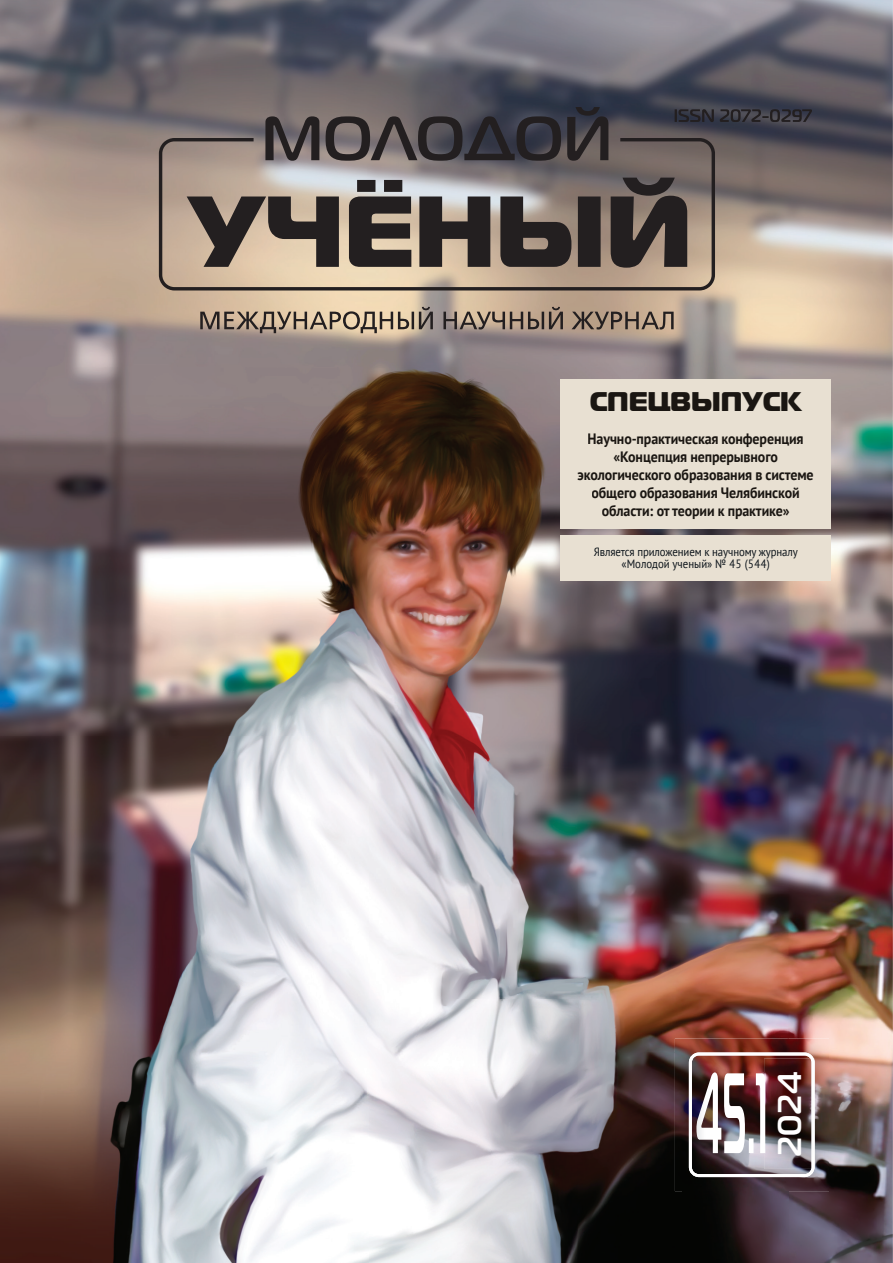
<style>
.page{position:relative;width:893px;height:1263px;background:#fff}
.page>*{position:absolute;margin:0;border:0;box-sizing:border-box;transform-origin:0 0}
.t1{font:700 33px "Magistral";color:#fff}
.t2{font:900 27px "Magistral";color:#1a1612}
.t3{font:700 15px/18px "PT Sans";letter-spacing:-.005em;color:#1a1612;text-align:center;scale:.93 1}
.t4{font:12px/12px "PT Sans";letter-spacing:-.01em;color:#091118;text-align:center;scale:.9 1}
</style>
<div class="page">
<img style="left:0;top:0;width:735px;height:368px">
<img style="left:735px;top:0;width:158px;height:420px">
<img style="left:0;top:368px;width:577px;height:895px">
<img style="left:577px;top:368px;width:159px;height:12px">
<img style="left:788px;top:420px;width:105px;height:843px">
<img style="left:577px;top:529px;width:211px;height:523px">
<img style="left:577px;top:1052px;width:105px;height:211px">
<img style="left:682px;top:1191px;width:106px;height:72px">
<svg style="left:265px;top:116px;width:54px;height:22px"></svg>
<svg style="left:326px;top:116px;width:235px;height:22px;background:#454145"></svg>
<svg style="left:567px;top:107px;width:41px;height:31px"></svg>
<svg style="left:200px;top:307px;width:233px;height:26px;background:#ab9983"></svg>
<svg style="left:443px;top:307px;width:120px;height:22px;background:#968473"></svg>
<svg style="left:571px;top:312px;width:103px;height:17px;background:#897767"></svg>
<svg style="left:159px;top:138px;width:556px;height:152px;background:#7e736b"></svg>
<img style="left:675px;top:1038px;width:154px;height:153px">
<img style="left:689px;top:1052px;width:125px;height:125px">
<img style="left:764px;top:1059px;width:46px;height:110px">
<img style="left:810px;top:1059px;width:4px;height:110px">
<svg style="left:675px;top:109px;width:137px;height:13px;background:#35343b"></svg>
<div style="left:561px;top:380px;width:270px;height:149px;background:#e8e0d2"></div>
<div style="left:561px;top:535px;width:270px;height:46px;background:#e8e0d2"></div>
<h2 class="t2" style="left:590px;top:382px;width:213px">СПЕЦВЫПУСК</h2>
<p class="t3" style="left:578px;top:430px;width:255px">Научно-практическая конференция «Концепция непрерывного экологического образования в системе общего образования Челябинской области: от теории к практике»</p>
<p class="t4" style="left:594px;top:546px;width:228px">Является приложением к научному журналу «Молодой ученый» № 45 (544)</p>
<h1 class="t1" style="left:768px;top:1157px;width:88px;rotate:-90deg">2024</h1>
</div>
